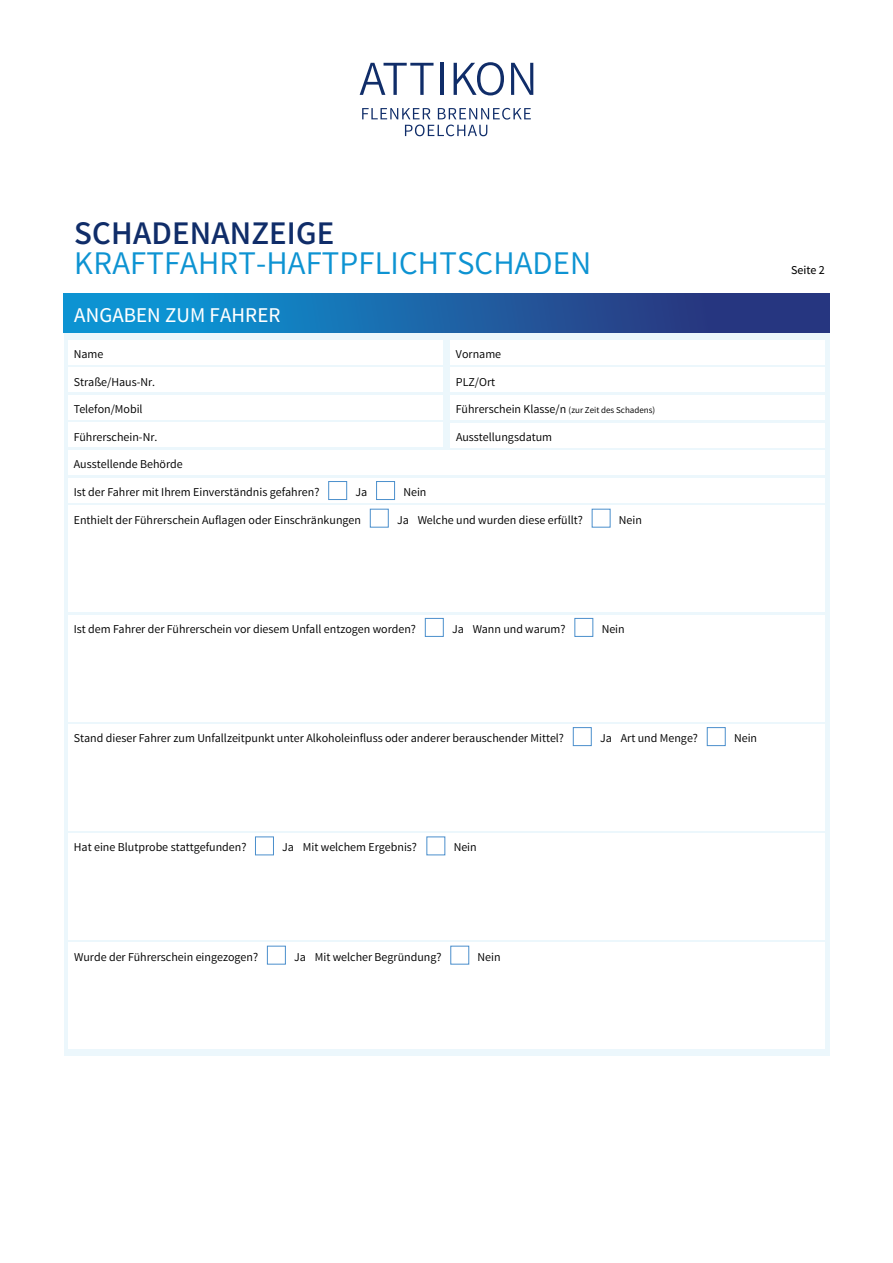
<style>
.page{position:relative;width:893px;height:1263px;background:#fff}
.page>*{position:absolute;margin:0;border:0;box-sizing:border-box;transform-origin:0 0}
.t1{font:33px "Varta";letter-spacing:.005em;color:#0d93d2}
.t2{font:700 33px "Varta";letter-spacing:.005em;color:#102d69}
.t3{font:500 21px "Varta";letter-spacing:.005em;color:#fff}
.t4{font:12px "Varta";color:#000}
.t5{font:500 12px "Varta";color:#000}
.s1{font-size:9px}
</style>
<div class="page">
<svg style="left:360px;top:63px;width:73px;height:32px"></svg>
<hr style="left:440px;top:63px;width:4px;height:32px;background:#102d69">
<svg style="left:454px;top:62px;width:50px;height:33px"></svg>
<svg style="left:511px;top:63px;width:22px;height:32px"></svg>
<svg style="left:362px;top:108px;width:169px;height:28px"></svg>
<svg style="left:64px;top:333px;width:765px;height:723px;fill:#ecf7fc"></svg>
<div style="left:64px;top:294px;width:765px;height:39px;background:linear-gradient(to right,#0a9fdc,#2d2973)"></div>
<div style="left:68px;top:340px;width:374px;height:25px;background:#fff"></div>
<div style="left:68px;top:368px;width:374px;height:24px;background:#fff"></div>
<div style="left:68px;top:395px;width:374px;height:25px;background:#fff"></div>
<div style="left:68px;top:423px;width:374px;height:24px;background:#fff"></div>
<div style="left:68px;top:451px;width:757px;height:24px;background:#fff"></div>
<div style="left:451px;top:340px;width:374px;height:25px;background:#fff"></div>
<div style="left:451px;top:368px;width:374px;height:24px;background:#fff"></div>
<div style="left:451px;top:395px;width:374px;height:25px;background:#fff"></div>
<div style="left:451px;top:423px;width:374px;height:24px;background:#fff"></div>
<div style="left:68px;top:478px;width:756px;height:25px;background:#fff"></div>
<div style="left:328px;top:481px;width:19px;height:19px;background:#fff;border:1px solid #4b8fcc"></div>
<div style="left:376px;top:481px;width:19px;height:19px;background:#fff;border:1px solid #4b8fcc"></div>
<div style="left:68px;top:506px;width:757px;height:106px;background:#fff"></div>
<div style="left:68px;top:615px;width:757px;height:106px;background:#fff"></div>
<div style="left:68px;top:834px;width:757px;height:106px;background:#fff"></div>
<div style="left:68px;top:943px;width:757px;height:106px;background:#fff"></div>
<div style="left:68px;top:724px;width:757px;height:106px;background:#fff"></div>
<div style="left:370px;top:509px;width:19px;height:18px;background:#fff;border:1px solid #4b8fcc"></div>
<div style="left:425px;top:618px;width:19px;height:19px;background:#fff;border:1px solid #4b8fcc"></div>
<div style="left:255px;top:836px;width:19px;height:19px;background:#fff;border:1px solid #4b8fcc"></div>
<div style="left:267px;top:946px;width:19px;height:18px;background:#fff;border:1px solid #4b8fcc"></div>
<div style="left:573px;top:727px;width:19px;height:19px;background:#fff;border:1px solid #4b8fcc"></div>
<div style="left:592px;top:509px;width:18px;height:18px;background:#fff;border:1px solid #4b8fcc"></div>
<div style="left:574px;top:618px;width:19px;height:19px;background:#fff;border:1px solid #4b8fcc"></div>
<div style="left:450px;top:946px;width:19px;height:18px;background:#fff;border:1px solid #4b8fcc"></div>
<div style="left:707px;top:727px;width:19px;height:19px;background:#fff;border:1px solid #4b8fcc"></div>
<h1 class="t2" style="left:74px;top:212px;width:261px">SCHADENANZEIGE</h1>
<h1 class="t1" style="left:74px;top:242px;width:519px">KRAFTFAHRT-HAFTPFLICHTSCHADEN</h1>
<h2 class="t3" style="left:74px;top:302px;width:208px">ANGABEN ZUM FAHRER</h2>
<p class="t4" style="left:74px;top:346px;width:31px">Name</p>
<p class="t4" style="left:74px;top:374px;width:83px">Straße/Haus-Nr.</p>
<p class="t4" style="left:74px;top:402px;width:70px">Telefon/Mobil</p>
<p class="t4" style="left:74px;top:429px;width:85px">Führerschein-Nr.</p>
<p class="t4" style="left:74px;top:457px;width:110px">Ausstellende Behörde</p>
<p class="t4" style="left:456px;top:346px;width:47px">Vorname</p>
<p class="t4" style="left:456px;top:374px;width:41px">PLZ/Ort</p>
<p class="t4" style="left:456px;top:402px;width:201px">Führerschein Klasse/n <span class="s1">(zur Zeit des Schadens)</span></p>
<p class="t4" style="left:456px;top:429px;width:98px">Ausstellungsdatum</p>
<p class="t4" style="left:74px;top:485px;width:247px">Ist der Fahrer mit Ihrem Einverständnis gefahren?</p>
<p class="t4" style="left:355px;top:485px;width:13px">Ja</p>
<p class="t4" style="left:403px;top:485px;width:25px">Nein</p>
<p class="t4" style="left:74px;top:512px;width:289px">Enthielt der Führerschein Auflagen oder Einschränkungen</p>
<p class="t4" style="left:418px;top:512px;width:167px">Welche und wurden diese erfüllt?</p>
<p class="t4" style="left:397px;top:512px;width:13px">Ja</p>
<p class="t4" style="left:619px;top:512px;width:25px">Nein</p>
<p class="t5" style="left:791px;top:262px;width:35px">Seite 2</p>
<p class="t4" style="left:74px;top:621px;width:344px">Ist dem Fahrer der Führerschein vor diesem Unfall entzogen worden?</p>
<p class="t4" style="left:452px;top:621px;width:13px">Ja</p>
<p class="t4" style="left:473px;top:621px;width:94px">Wann und warum?</p>
<p class="t4" style="left:602px;top:621px;width:25px">Nein</p>
<p class="t4" style="left:74px;top:731px;width:492px">Stand dieser Fahrer zum Unfallzeitpunkt unter Alkoholeinfluss oder anderer berauschender Mittel?</p>
<p class="t4" style="left:600px;top:731px;width:13px">Ja</p>
<p class="t4" style="left:621px;top:731px;width:79px">Art und Menge?</p>
<p class="t4" style="left:734px;top:731px;width:25px">Nein</p>
<p class="t4" style="left:74px;top:840px;width:174px">Hat eine Blutprobe stattgefunden?</p>
<p class="t4" style="left:282px;top:840px;width:13px">Ja</p>
<p class="t4" style="left:303px;top:840px;width:116px">Mit welchem Ergebnis?</p>
<p class="t4" style="left:454px;top:840px;width:25px">Nein</p>
<p class="t4" style="left:74px;top:949px;width:185px">Wurde der Führerschein eingezogen?</p>
<p class="t4" style="left:294px;top:949px;width:13px">Ja</p>
<p class="t4" style="left:315px;top:949px;width:128px">Mit welcher Begründung?</p>
<p class="t4" style="left:478px;top:949px;width:25px">Nein</p>
</div>
